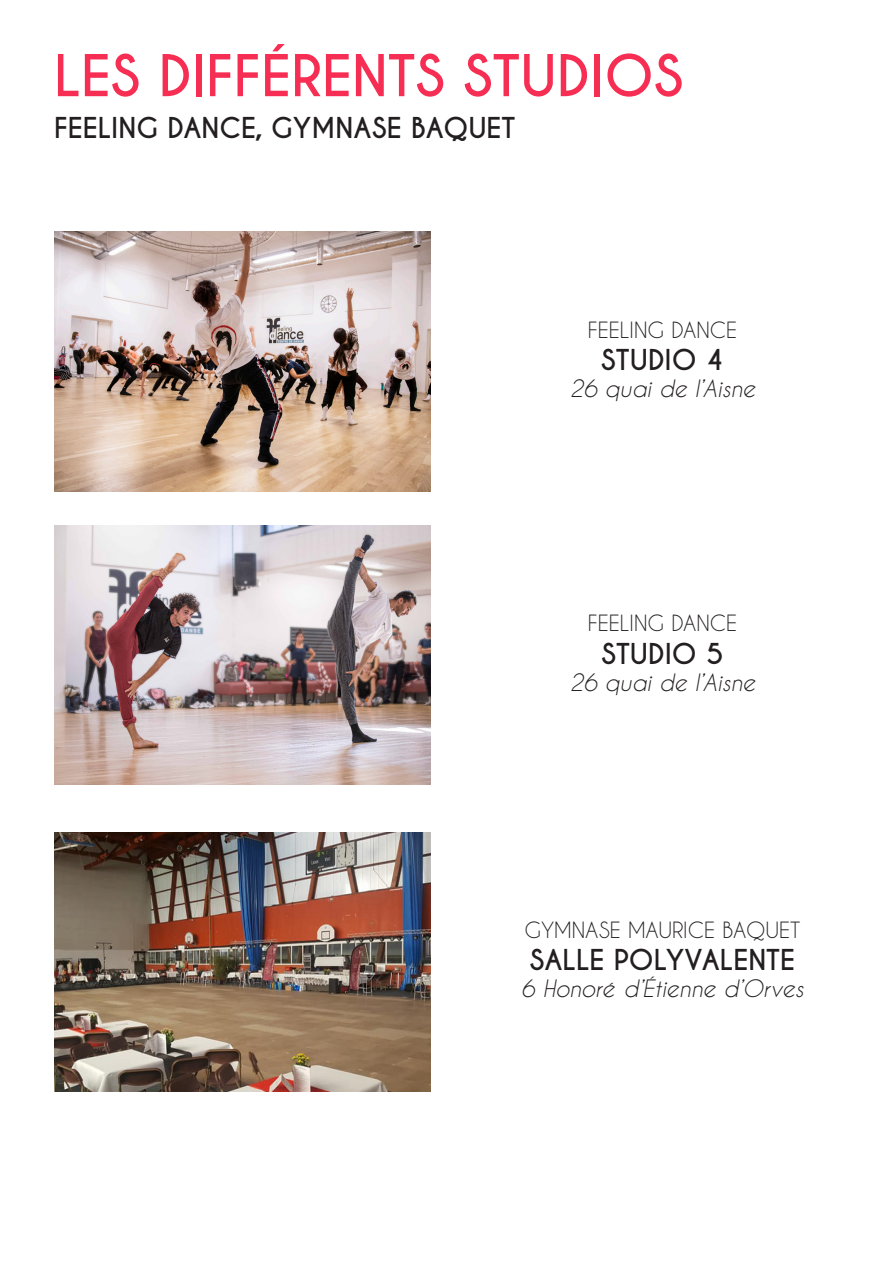
<style>
.page{position:relative;width:893px;height:1263px;background:#fff}
.page>*{position:absolute;margin:0;border:0;box-sizing:border-box;transform-origin:0 0}
.t1{font:700 54px "Caviar Dreams";color:#f62e53}
.t2{font:700 27px "Caviar Dreams";color:#231f20}
.t3{font:italic 22.5px "Caviar Dreams";color:#231f20}
.t4{font:21px "Caviar Dreams";color:#231f20}
</style>
<div class="page">
<img style="left:54px;top:232px;width:377px;height:259px">
<img style="left:54px;top:525px;width:377px;height:260px">
<img style="left:54px;top:832px;width:377px;height:260px">
<p class="t1" style="left:54px;top:43px;width:630px">LES DIFFÉRENTS STUDIOS</p>
<p class="t2" style="left:54px;top:112px;width:463px">FEELING DANCE, GYMNASE BAQUET</p>
<p class="t4" style="left:588px;top:317px;width:151px">FEELING DANCE</p>
<p class="t2" style="left:601px;top:344px;width:124px">STUDIO 4</p>
<p class="t3" style="left:570px;top:376px;width:187px">26 quai de l’Aisne</p>
<p class="t4" style="left:588px;top:611px;width:151px">FEELING DANCE</p>
<p class="t2" style="left:601px;top:637px;width:124px">STUDIO 5</p>
<p class="t3" style="left:570px;top:669px;width:187px">26 quai de l’Aisne</p>
<p class="t4" style="left:525px;top:917px;width:277px">GYMNASE MAURICE BAQUET</p>
<p class="t2" style="left:530px;top:943px;width:267px">SALLE POLYVALENTE</p>
<p class="t3" style="left:521px;top:975px;width:284px">6 Honoré d’Étienne d’Orves</p>
</div>
